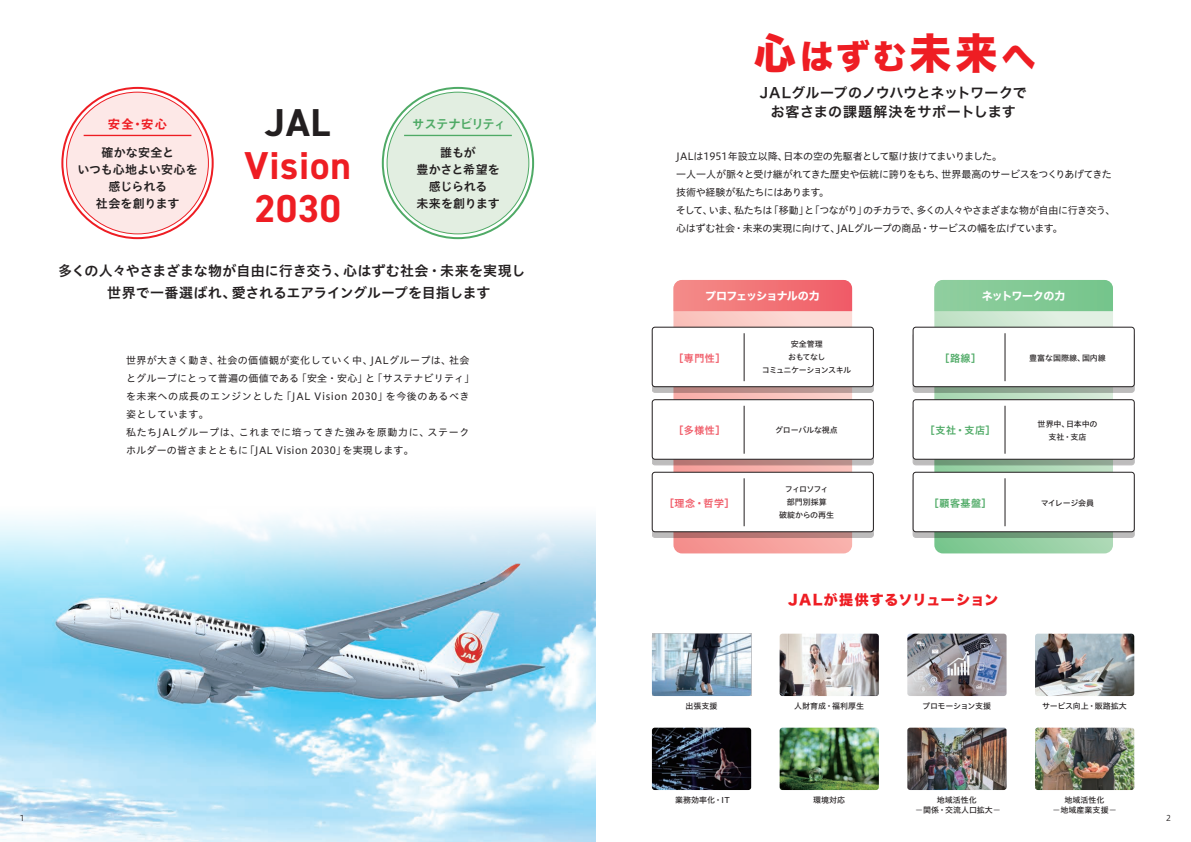
<style>
.page{position:relative;width:1191px;height:842px;background:#fff}
.page>*{position:absolute;margin:0;border:0;box-sizing:border-box;transform-origin:0 0}
.t1{font:700 39px/43px "DIN2014";letter-spacing:.02em;color:#ee1d23}
.t2{font:700 39px "DIN2014";color:#231f20}
.t3{font:33.6px "Hira Kaku Std W8";color:#ee1d23}
.t4{font:14px/22px "Hiragino UD Sans Std W6";color:#231f20;text-align:center}
.t5{font:14px/19px "Hira Kaku Std W6";letter-spacing:.015em;color:#231f20;text-align:center}
.t6{font:14px "Hira Kaku Std W8";letter-spacing:.06em;color:#ee1d23}
.t7{font:13px "Midashi Go Pro MB31";letter-spacing:-.1em;color:#4faa66}
.t8{font:13px "Midashi Go Pro MB31";color:#ee1d23}
.t9{font:12px/17px "Hiragino UD Sans Std W6";letter-spacing:-.015em;color:#231f20;text-align:center}
.t10{font:11px "Hira Kaku Std W7";letter-spacing:-.06em;color:#fff}
.t11{font:10px/18px "Hiragino UD Sans Std W4";letter-spacing:-.035em;color:#231f20}
.t12{font:10px/18px "Hiragino UD Sans Std W4";letter-spacing:.04em;color:#231f20}
.t13{font:10px "Hira Kaku Std W6";letter-spacing:.05em;color:#f05a67}
.t14{font:10px "Hira Kaku Std W6";letter-spacing:.05em;color:#4faa66}
.t15{font:8px/13px "Hiragino UD Sans Std W5";letter-spacing:-.01em;color:#231f20;text-align:center}
.t16{font:8px/13px "Hiragino UD Sans Std W5";letter-spacing:-.07em;color:#231f20;text-align:center}
.t17{font:8px "Hiragino UD Sans Std W5";letter-spacing:-.04em;color:#231f20}
.t18{font:8px "Hiragino UD Sans Std W5";letter-spacing:-.03em;color:#231f20}
.t19{font:8px "Hiragino UD Sans Std W3";color:#231f20}
.s1{font-size:42px}
.s2{font-family:"Koz Go Pr 6 N"}
</style>
<div class="page">
<img style="left:0;top:517px;width:595px;height:325px">
<div style="left:67px;top:92px;width:141px;height:142px;background:#fde8e7;border-radius:50%"></div>
<div style="left:387px;top:92px;width:142px;height:142px;background:#e2eee1;border-radius:50%"></div>
<svg style="left:673px;top:311px;width:179px;height:242px;background:#f0b2ae"></svg>
<svg style="left:673px;top:280px;width:179px;height:31px;background:#f17578"></svg>
<svg style="left:652px;top:333px;width:221px;height:59px"></svg>
<div style="left:652px;top:333px;width:221px;height:59px;border:1px solid #231f20;border-radius:3px"></div>
<div style="left:652px;top:327px;width:221px;height:60px;background:#fff;border-radius:3px"></div>
<div style="left:652px;top:327px;width:221px;height:60px;border:1px solid #231f20;border-radius:3px"></div>
<svg style="left:652px;top:405px;width:221px;height:60px"></svg>
<div style="left:652px;top:405px;width:221px;height:60px;border:1px solid #231f20;border-radius:3px"></div>
<div style="left:652px;top:400px;width:221px;height:59px;background:#fff;border-radius:3px"></div>
<div style="left:652px;top:400px;width:221px;height:59px;border:1px solid #231f20;border-radius:3px"></div>
<svg style="left:652px;top:478px;width:221px;height:59px"></svg>
<div style="left:652px;top:478px;width:221px;height:60px;border:1px solid #231f20;border-radius:3px"></div>
<div style="left:652px;top:472px;width:221px;height:60px;background:#fff;border-radius:3px"></div>
<div style="left:652px;top:472px;width:221px;height:60px;border:1px solid #231f20;border-radius:3px"></div>
<svg style="left:934px;top:311px;width:179px;height:242px;background:#aed5b6"></svg>
<svg style="left:934px;top:280px;width:179px;height:31px;background:#83c996"></svg>
<svg style="left:913px;top:333px;width:221px;height:59px"></svg>
<div style="left:913px;top:333px;width:221px;height:59px;border:1px solid #231f20;border-radius:3px"></div>
<div style="left:913px;top:327px;width:221px;height:60px;background:#fff;border-radius:3px"></div>
<div style="left:913px;top:327px;width:221px;height:60px;border:1px solid #231f20;border-radius:3px"></div>
<svg style="left:913px;top:405px;width:221px;height:60px"></svg>
<div style="left:913px;top:405px;width:221px;height:60px;border:1px solid #231f20;border-radius:3px"></div>
<div style="left:913px;top:400px;width:221px;height:59px;background:#fff;border-radius:3px"></div>
<div style="left:913px;top:400px;width:221px;height:59px;border:1px solid #231f20;border-radius:3px"></div>
<svg style="left:913px;top:478px;width:221px;height:59px"></svg>
<div style="left:913px;top:478px;width:221px;height:60px;border:1px solid #231f20;border-radius:3px"></div>
<div style="left:913px;top:472px;width:221px;height:60px;background:#fff;border-radius:3px"></div>
<div style="left:913px;top:472px;width:221px;height:60px;border:1px solid #231f20;border-radius:3px"></div>
<hr style="left:84px;top:135px;width:107px;height:1px;background:#ee1d23">
<hr style="left:404px;top:135px;width:108px;height:1px;background:#4faa66">
<hr style="left:744px;top:333px;width:1px;height:48px;background:#231f20">
<hr style="left:744px;top:406px;width:1px;height:48px;background:#231f20">
<hr style="left:744px;top:478px;width:1px;height:48px;background:#231f20">
<hr style="left:1004px;top:333px;width:1px;height:48px;background:#231f20">
<hr style="left:1004px;top:406px;width:1px;height:48px;background:#231f20">
<hr style="left:1004px;top:478px;width:1px;height:48px;background:#231f20">
<img style="left:652px;top:728px;width:99px;height:62px">
<img style="left:779px;top:634px;width:100px;height:62px">
<img style="left:652px;top:634px;width:99px;height:62px">
<img style="left:907px;top:634px;width:99px;height:62px">
<img style="left:1035px;top:634px;width:99px;height:62px">
<img style="left:779px;top:728px;width:100px;height:62px">
<img style="left:907px;top:728px;width:99px;height:62px">
<img style="left:1035px;top:728px;width:99px;height:62px">
<h3 class="t8" style="left:108px;top:113px;width:61px">安全・安心</h3>
<p class="t9" style="left:77px;top:143px;width:122px">確かな安全と<br>いつも心地よい安心を感じられる<br>社会を創ります</p>
<h1 class="t2" style="left:265px;top:96px;width:66px">JAL</h1>
<h1 class="t1" style="left:245px;top:143px;width:108px">Vision<br>2030</h1>
<h3 class="t7" style="left:412px;top:113px;width:96px">サステナビリティ</h3>
<p class="t9" style="left:416px;top:143px;width:85px">誰もが<br>豊かさと希望を感じられる<br>未来を創ります</p>
<h3 class="t4" style="left:58px;top:259px;width:483px">多くの人々やさまざまな物が自由に行き交う、心はずむ社会・未来を実現し　世界で一番選ばれ、愛されるエアライングループを目指します</h3>
<p class="t12" style="left:126px;top:351px;width:350px">世界が大きく動き、社会の価値観が変化していく中、JALグループは、社会とグループにとって普遍の価値である「安全・安心」と「サステナビリティ」を未来への成長のエンジンとした「JAL Vision 2030」を今後のあるべき姿としています。<br>私たちJALグループは、これまでに培ってきた強みを原動力に、ステークホルダーの皆さまとともに「JAL Vision 2030」を実現します。</p>
<h2 class="t3" style="left:754px;top:37px;width:283px"><span class="s1">心</span>はずむ<span class="s1">未来</span>へ</h2>
<h3 class="t5" style="left:760px;top:84px;width:268px">JALグループのノウハウとネットワークでお客さまの課題解決をサポートします</h3>
<p class="t11" style="left:676px;top:147px;width:441px">JALは1951年設立以降、日本の空の先駆者として駆け抜けてまいりました。<br>一人一人が脈々と受け継がれてきた歴史や伝統に誇りをもち、世界最高のサービスをつくりあげてきた技術や経験が私たちにはあります。<br>そして、いま、私たちは「移動」と「つながり」のチカラで、多くの人々やさまざまな物が自由に行き交う、心はずむ社会・未来の実現に向けて、JALグループの商品・サービスの幅を広げています。</p>
<p class="t10" style="left:705px;top:287px;width:116px">プロフェッショナルの力</p>
<p class="t16" style="left:762px;top:337px;width:91px">安全管理<br>おもてなし<br>コミュニケーションスキル</p>
<p class="t13" style="left:673px;top:350px;width:53px">［専門性］</p>
<p class="t10" style="left:981px;top:287px;width:85px">ネットワークの力</p>
<p class="t14" style="left:939px;top:350px;width:43px">［路線］</p>
<p class="t15" style="left:1029px;top:351px;width:78px">豊富な国際線、国内線</p>
<p class="t13" style="left:673px;top:423px;width:53px">［多様性］</p>
<p class="t18" style="left:775px;top:424px;width:64px">グローバルな視点</p>
<p class="t14" style="left:925px;top:423px;width:72px">［支社・支店］</p>
<p class="t15" style="left:1037px;top:417px;width:61px">世界中、日本中の支社・支店</p>
<p class="t13" style="left:664px;top:495px;width:72px">［理念・哲学］</p>
<p class="t15" style="left:779px;top:482px;width:56px">フィロソフィ<br>部門別採算<br>破綻からの再生</p>
<p class="t14" style="left:929px;top:495px;width:64px">［顧客基盤］</p>
<p class="t17" style="left:1040px;top:496px;width:55px">マイレージ会員</p>
<p class="t15" style="left:685px;top:699px;width:33px">出張支援</p>
<h3 class="t6" style="left:788px;top:592px;width:212px">JALが提供するソリューション</h3>
<p class="t15" style="left:794px;top:699px;width:71px">人財育成・福利厚生</p>
<p class="t17" style="left:922px;top:700px;width:70px">プロモーション支援</p>
<p class="t15" style="left:1042px;top:699px;width:86px">サービス向上・販路拡大</p>
<p class="t15" style="left:675px;top:793px;width:56px">業務効率化・IT</p>
<p class="t15" style="left:813px;top:793px;width:33px">環境対応</p>
<p class="t15" style="left:915px;top:794px;width:87px;line-height:10px">地域活性化<br><span class="s2">－</span>関係・交流人口拡大<span class="s2">－</span></p>
<p class="t15" style="left:1052px;top:794px;width:65px;line-height:10px">地域活性化<br><span class="s2">－</span>地域産業支援<span class="s2">－</span></p>
<p class="t19" style="left:20px;top:812px;width:6px">1</p>
<p class="t19" style="left:1166px;top:812px;width:6px">2</p>
</div>
